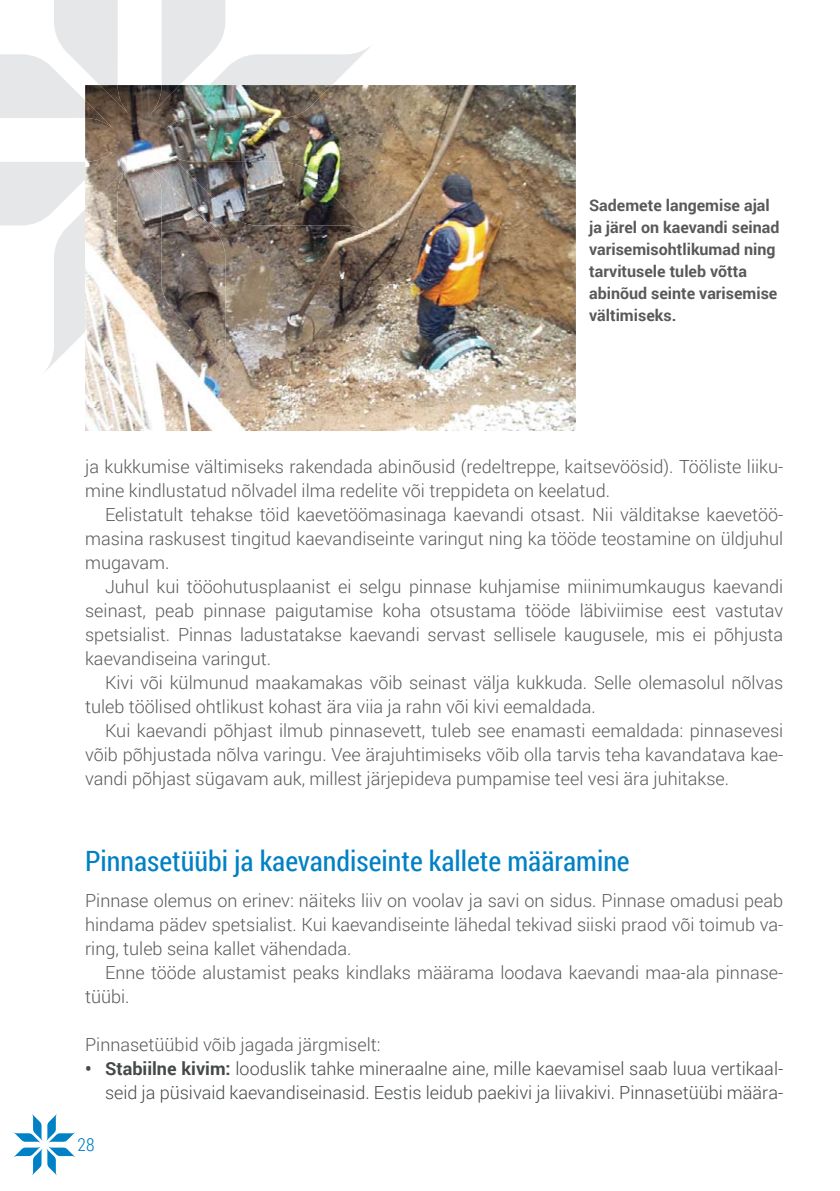
<style>
.page{position:relative;width:840px;height:1191px;background:#fff}
.page>*{position:absolute;margin:0;border:0;box-sizing:border-box;transform-origin:0 0}
.t1{font:28px "Roboto Condensed";color:#0081c6}
.t2{font:300 18px/24px "Roboto";color:#58595b;text-align:justify}
.t3{font:300 18px/24px "Roboto";color:#46494a;text-align:right}
.t4{font:300 18px "Roboto Condensed";color:#0081c6}
.t5{font:700 16px/22px "Roboto";color:#58595b}
.s1{font-weight:700}
</style>
<div class="page">
<svg style="left:13px;top:1114px;width:62px;height:61px"></svg>
<svg style="left:161px;top:0;width:210px;height:85px"></svg>
<svg style="left:0;top:162px;width:85px;height:209px"></svg>
<svg style="left:0;top:0;width:118px;height:118px"></svg>
<img style="left:85px;top:85px;width:490px;height:346px">
<img style="left:85px;top:150px;width:29px;height:29px">
<img style="left:150px;top:85px;width:29px;height:29px">
<img style="left:150px;top:165px;width:87px;height:209px">
<img style="left:85px;top:100px;width:29px;height:29px">
<img style="left:165px;top:106px;width:145px;height:23px">
<img style="left:106px;top:165px;width:23px;height:146px">
<img style="left:100px;top:85px;width:29px;height:29px">
<img style="left:165px;top:150px;width:209px;height:87px">
<p class="t5" style="left:588px;top:194px;width:192px">Sademete langemise ajal ja järel on kaevandi seinad varisemisohtlikumad ning tarvitusele tuleb võtta abinõud seinte varisemise vältimiseks.</p>
<p class="t2" style="left:85px;top:453px;width:699px">ja kukkumise vältimiseks rakendada abinõusid (redeltreppe, kaitsevöösid). Tööliste liiku&shy;mine kindlustatud nõlvadel ilma redelite või treppideta on keelatud.</p>
<p class="t2" style="left:85px;top:501px;width:699px;text-indent:20px">Eelistatult tehakse töid kaevetöömasinaga kaevandi otsast. Nii välditakse kaevetöö&shy;masina raskusest tingitud kaevandiseinte varingut ning ka tööde teostamine on üldjuhul mugavam.</p>
<p class="t2" style="left:85px;top:573px;width:699px;text-indent:20px">Juhul kui tööohutusplaanist ei selgu pinnase kuhjamise miinimumkaugus kaevandi seinast, peab pinnase paigutamise koha otsustama tööde läbiviimise eest vastutav spetsialist. Pinnas ladustatakse kaevandi servast sellisele kaugusele, mis ei põhjusta kaevandi seina varingut.</p>
<p class="t2" style="left:85px;top:669px;width:699px;text-indent:20px">Kivi või külmunud maakamakas võib seinast välja kukkuda. Selle olemasolul nõlvas tuleb töölised ohtlikust kohast ära viia ja rahn või kivi eemaldada.</p>
<p class="t2" style="left:85px;top:717px;width:699px;text-indent:20px">Kui kaevandi põhjast ilmub pinnasevett, tuleb see enamasti eemaldada: pinnasevesi võib põhjustada nõlva varingu. Vee ärajuhtimiseks võib olla tarvis teha kavandatava kae&shy;vandi põhjast sügavam auk, millest järjepideva pumpamise teel vesi ära juhitakse.</p>
<h1 class="t1" style="left:85px;top:841px;width:545px">Pinnasetüübi ja kaevandiseinte kallete määramine</h1>
<p class="t2" style="left:85px;top:887px;width:699px">Pinnase olemus on erinev: näiteks liiv on voolav ja savi on sidus. Pinnase omadusi peab hindama pädev spetsialist. Kui kaevandiseinte lähedal tekivad siiski praod või toimub va&shy;ring, tuleb seina kallet vähendada.</p>
<p class="t2" style="left:85px;top:959px;width:699px;text-indent:20px">Enne tööde alustamist peaks kindlaks määrama loodava kaevandi maa-ala pinnase&shy;tüübi.</p>
<p class="t2" style="left:85px;top:1031px;width:297px">Pinnasetüübid võib jagada järgmiselt:</p>
<p class="t3" style="left:85px;top:1055px;width:699px"><span class="s1">• Stabiilne kivim:</span> looduslik tahke mineraalne aine, mille kaevamisel saab luua vertikaal&shy;seid ja püsivaid kaevandiseinasid. Eestis leidub paekivi ja liivakivi. Pinnasetüübi määra-</p>
<p class="t4" style="left:78px;top:1132px;width:18px">28</p>
</div>
